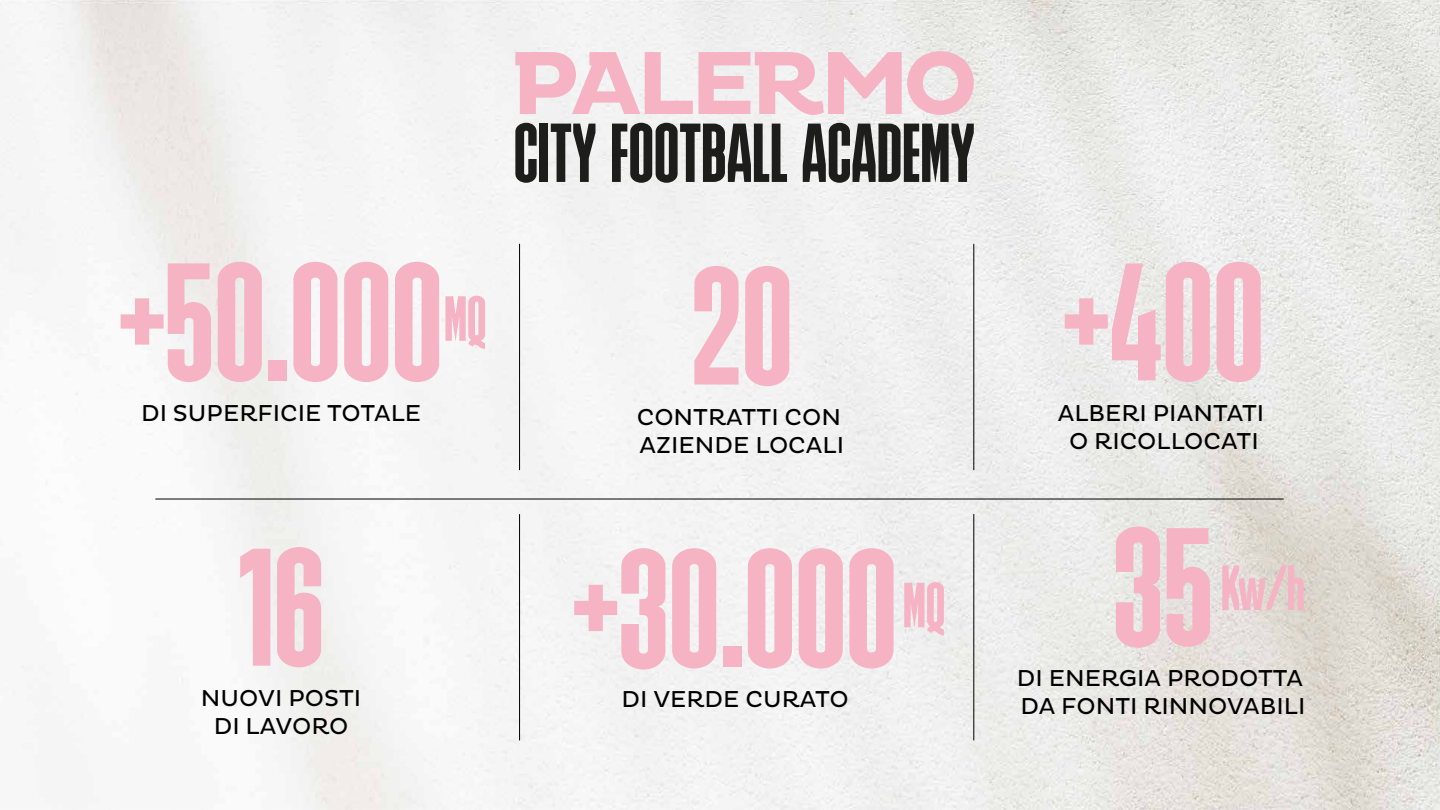
<style>
.page{position:relative;width:1440px;height:810px;background:#fff}
.page>*{position:absolute;margin:0;border:0;box-sizing:border-box;transform-origin:0 0}
.t1{font:167.1px "Bulevar";color:#f5b3c4}
.t2{font:63.6px "Bulevar";color:#f5b3c4}
.t3{font:23.48px/28.1px "Pluto";color:#000;text-align:center}
</style>
<div class="page">
<img style="left:0;top:0;width:1440px;height:810px">
<hr style="left:155px;top:499px;width:1129px;height:1px;background:#000">
<hr style="left:519px;top:244px;width:1px;height:226px;background:#000">
<hr style="left:519px;top:514px;width:1px;height:226px;background:#000">
<hr style="left:973px;top:244px;width:1px;height:226px;background:#000">
<hr style="left:973px;top:514px;width:1px;height:226px;background:#000">
<svg style="left:515px;top:123px;width:22px;height:60px"></svg>
<div style="left:540px;top:124px;width:8px;height:58px;background:#1d1d1b"></div>
<svg style="left:551px;top:124px;width:44px;height:58px"></svg>
<svg style="left:612px;top:123px;width:175px;height:60px"></svg>
<svg style="left:803px;top:123px;width:171px;height:60px"></svg>
<svg style="left:515px;top:51px;width:459px;height:64px"></svg>
<h1 class="t1" style="left:120px;top:229px;width:324px">+50.000</h1>
<p class="t3" style="left:141px;top:399px;width:282px">DI SUPERFICIE TOTALE</p>
<h2 class="t2" style="left:444px;top:283px;width:44px">MQ</h2>
<h1 class="t1" style="left:238px;top:514px;width:88px">16</h1>
<p class="t3" style="left:201px;top:685px;width:162px">NUOVI POSTI<br>DI LAVORO</p>
<h1 class="t1" style="left:691px;top:233px;width:103px">20</h1>
<p class="t3" style="left:637px;top:404px;width:209px;text-align:left">CONTRATTI CON<br>AZIENDE LOCALI</p>
<h1 class="t1" style="left:573px;top:515px;width:325px">+30.000</h1>
<p class="t3" style="left:621px;top:686px;width:229px">DI VERDE CURATO</p>
<h2 class="t2" style="left:903px;top:570px;width:44px">MQ</h2>
<h1 class="t1" style="left:1064px;top:229px;width:202px">+400</h1>
<p class="t3" style="left:1058px;top:399px;width:208px">ALBERI PIANTATI<br>O RICOLLOCATI</p>
<h1 class="t1" style="left:1113px;top:494px;width:102px">35</h1>
<p class="t3" style="left:1017px;top:664px;width:290px;text-align:left">DI ENERGIA PRODOTTA<br>DA FONTI RINNOVABILI</p>
<h2 class="t2" style="left:1221px;top:552px;width:85px">Kw/h</h2>
</div>
